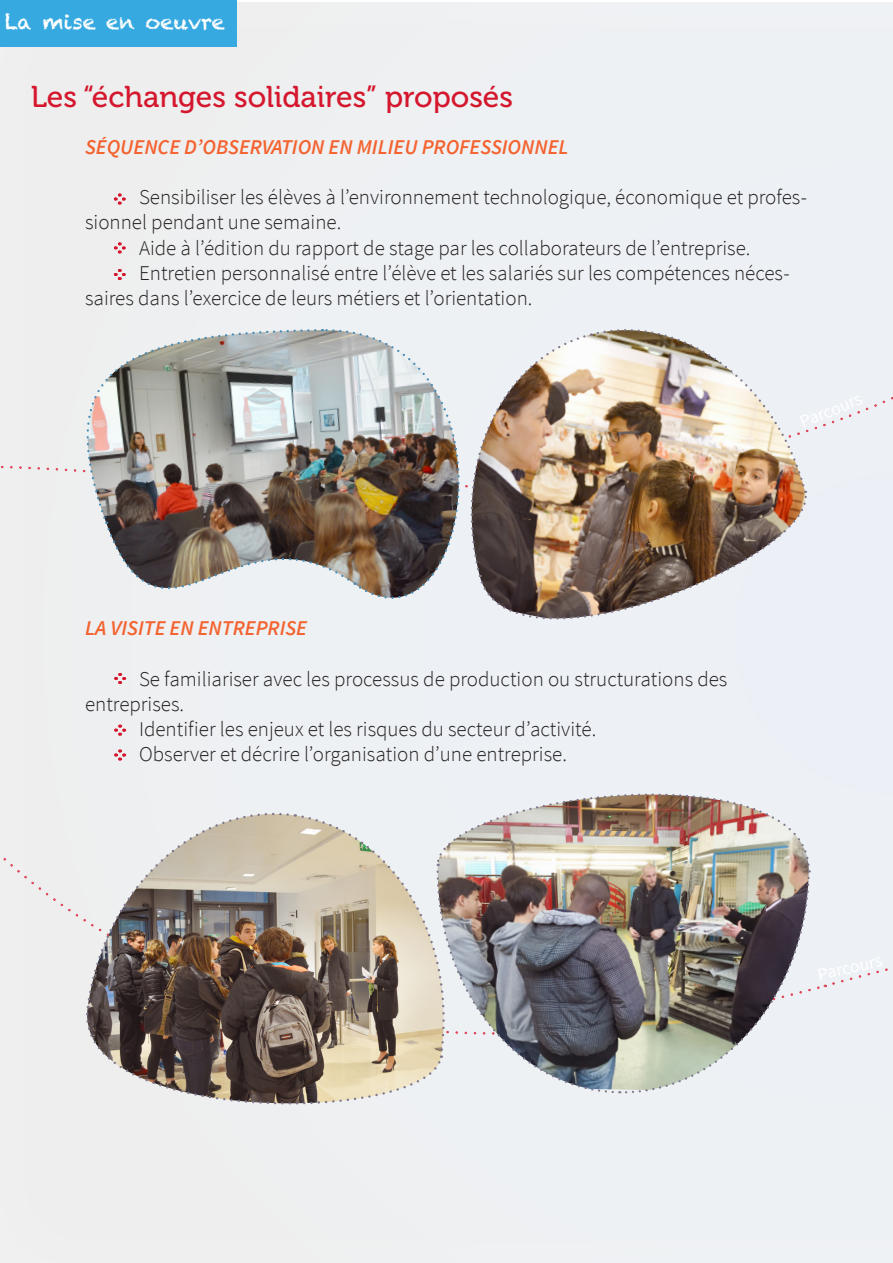
<style>
.page{position:relative;width:893px;height:1263px;background:#fff}
.page>*{position:absolute;margin:0;border:0;box-sizing:border-box;transform-origin:0 0}
.t1{font:30px "Museo 500";color:#d5172e}
.t2{font:300 21px/25.2px "Source Sans Pro";color:#231f20}
.t3{font:italic 600 21px "Source Sans Pro";color:#f46330}
.t4{font:21px "Chalkduster";color:#fff}
</style>
<div class="page">
<div style="left:0;top:2px;width:893px;height:1261px;background:#eef0f4"></div>
<div style="left:0;top:0;width:236px;height:46px;background:#36a9e0"></div>
<img style="left:105px;top:330px;width:218px;height:194px">
<img style="left:323px;top:329px;width:128px;height:270px">
<img style="left:55px;top:329px;width:263px;height:193px">
<svg style="left:106px;top:501px;width:249px;height:183px"></svg>
<svg style="left:480px;top:496px;width:327px;height:124px"></svg>
<img style="left:453px;top:329px;width:353px;height:248px">
<img style="left:85px;top:749px;width:726px;height:356px">
<p class="t4" style="left:5px;top:9px;width:222px">La mise en oeuvre</p>
<p class="t1" style="left:31px;top:81px;width:484px">Les “échanges solidaires” proposés</p>
<p class="t3" style="left:85px;top:134px;width:485px">SÉQUENCE D’OBSERVATION EN MILIEU PROFESSIONNEL</p>
<p class="t2" style="left:85px;top:185px;width:723px;text-indent:54px">Sensibiliser les élèves à l’environnement technologique, économique et profes&shy;sionnel pendant une semaine.</p>
<p class="t2" style="left:139px;top:235px;width:613px">Aide à l’édition du rapport de stage par les collaborateurs de l’entreprise.</p>
<p class="t2" style="left:85px;top:260px;width:706px;text-indent:54px">Entretien personnalisé entre l’élève et les salariés sur les compétences néces&shy;saires dans l’exercice de leurs métiers et l’orientation.</p>
<p class="t3" style="left:85px;top:615px;width:224px">LA VISITE EN ENTREPRISE</p>
<p class="t2" style="left:139px;top:666px;width:590px">Se familiariser avec les processus de production ou structurations des</p>
<p class="t2" style="left:85px;top:691px;width:101px">entreprises.</p>
<p class="t2" style="left:139px;top:716px;width:459px">Identifier les enjeux et les risques du secteur d’activité.</p>
<p class="t2" style="left:139px;top:742px;width:429px">Observer et décrire l’organisation d’une entreprise.</p>
</div>
